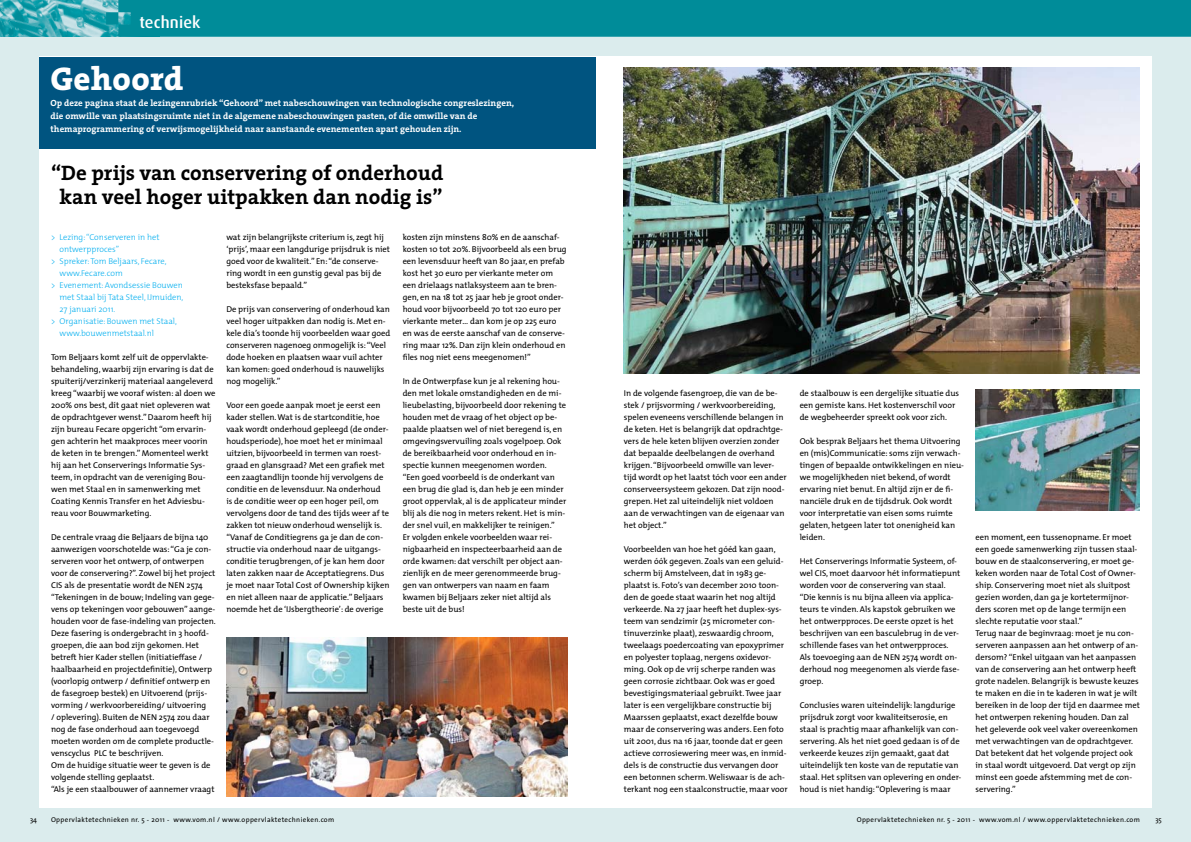
<style>
.page{position:relative;width:1191px;height:842px;background:#dbeced}
.page>*{position:absolute;margin:0;border:0;box-sizing:border-box;transform-origin:0 0}
.t1{font:800 33px "The Serif";letter-spacing:.01em;color:#fff}
.t2{font:700 21px/24px "The Serif";color:#000;text-align:center}
.t3{font:500 16.2px "Dax";letter-spacing:.01em;color:#fff}
.t4{font:700 9px/13px "The Serif";color:#fff}
.t5{font:8.5px/12px "The Mix";color:#000}
.t6{font:300 8.5px "The Mix";color:#00aeef}
.t7{font:7px "The Sans";letter-spacing:.05em;color:#000}
</style>
<div class="page">
<div style="left:39px;top:57px;width:1112px;height:751px;background:#fff"></div>
<div style="left:39px;top:57px;width:556px;height:91px;background:#005480"></div>
<img style="left:0;top:0;width:106px;height:37px">
<div style="left:106px;top:0;width:1085px;height:37px;background:#008c99"></div>
<img style="left:227px;top:637px;width:340px;height:160px">
<img style="left:624px;top:67px;width:516px;height:306px">
<img style="left:975px;top:389px;width:165px;height:121px">
<h3 class="t3" style="left:139px;top:14px;width:63px">techniek</h3>
<h1 class="t1" style="left:51px;top:51px;width:134px">Gehoord</h1>
<p class="t4" style="left:51px;top:96px;width:465px">Op deze pagina staat de lezingenrubriek “Gehoord” met nabeschouwingen van technologische congreslezingen, die omwille van plaatsingsruimte niet in de algemene nabeschouwingen pasten, of die omwille van de themaprogrammering of verwijsmogelijkheid naar aanstaande evenementen apart gehouden zijn.</p>
<h2 class="t2" style="left:51px;top:160px;width:394px">“De prijs van conservering of onderhoud kan veel hoger uitpakken dan nodig is”</h2>
<p class="t6" style="left:51px;top:230px;width:110px">&gt; Lezing: “Conserveren in het</p>
<p class="t6" style="left:60px;top:242px;width:61px">ontwerpproces”</p>
<p class="t6" style="left:51px;top:254px;width:117px">&gt; Spreker: Tom Beljaars, Fecare,</p>
<p class="t6" style="left:60px;top:266px;width:65px">www.Fecare.com</p>
<p class="t6" style="left:51px;top:278px;width:133px">&gt; Evenement: Avondsessie Bouwen</p>
<p class="t6" style="left:60px;top:290px;width:125px">met Staal bij Tata Steel, IJmuiden,</p>
<p class="t6" style="left:60px;top:302px;width:57px">27 januari 2011.</p>
<p class="t6" style="left:51px;top:314px;width:127px">&gt; Organisatie: Bouwen met Staal,</p>
<p class="t6" style="left:60px;top:326px;width:96px">www.bouwenmetstaal.nl</p>
<p class="t5" style="left:51px;top:351px;width:166px">Tom Beljaars komt zelf uit de oppervlakte&shy;behandeling, waarbij zijn ervaring is dat de spuiterij/verzinkerij materiaal aangeleverd kreeg “waarbij we vooraf wisten: al doen we 200% ons best, dít gaat niet opleveren wat de opdrachtgever wenst.” Daarom heeft hij zijn bureau Fecare opgericht “om ervarin&shy;gen achterin het maakproces meer voorin de keten in te brengen.” Momenteel werkt hij aan het Conserverings Informatie Sys&shy;teem, in opdracht van de vereniging Bou&shy;wen met Staal en in samenwerking met Coating Kennis Transfer en het Adviesbu&shy;reau voor Bouwmarketing.</p>
<p class="t5" style="left:51px;top:531px;width:166px">De centrale vraag die Beljaars de bijna 140 aanwezigen voorschotelde was: “Ga je con&shy;serveren voor het ontwerp, of ontwerpen voor de conservering?”. Zowel bij het project CIS als de presentatie wordt de NEN 2574 “Tekeningen in de bouw; Indeling van gege&shy;vens op tekeningen voor gebouwen” aange&shy;houden voor de fase-indeling van projecten.<br>Deze fasering is ondergebracht in 3 hoofd&shy;groepen, die aan bod zijn gekomen. Het betreft hier Kader stellen (initiatieffase / haalbaarheid en projectdefinitie), Ontwerp (voorlopig ontwerp / definitief ontwerp en de fasegroep bestek) en Uitvoerend (prijs&shy;vorming / werkvoorbereiding/ uitvoering<br>/ oplevering). Buiten de NEN 2574 zou daar nog de fase onderhoud aan toegevoegd moeten worden om de complete productle&shy;venscyclus PLC te beschrijven.<br>Om de huidige situatie weer te geven is de volgende stelling geplaatst.<br>“Als je een staalbouwer of aannemer vraagt</p>
<p class="t5" style="left:226px;top:231px;width:165px">wat zijn belangrijkste criterium is, zegt hij ‘prijs’, maar een langdurige prijsdruk is niet goed voor de kwaliteit.” En: “de conserve&shy;ring wordt in een gunstig geval pas bij de besteksfase bepaald.”</p>
<p class="t5" style="left:226px;top:303px;width:166px">De prijs van conservering of onderhoud kan veel hoger uitpakken dan nodig is. Met en&shy;kele dia’s toonde hij voorbeelden waar goed conserveren nagenoeg onmogelijk is: “Veel dode hoeken en plaatsen waar vuil achter kan komen: goed onderhoud is nauwelijks nog mogelijk.”</p>
<p class="t5" style="left:226px;top:399px;width:165px">Voor een goede aanpak moet je eerst een kader stellen. Wat is de startconditie, hoe vaak wordt onderhoud gepleegd (de onder&shy;houdsperiode), hoe moet het er minimaal uitzien, bijvoorbeeld in termen van roest&shy;graad en glansgraad? Met een grafiek met een zaagtandlijn toonde hij vervolgens de conditie en de levensduur. Na onderhoud<br>is de conditie weer op een hoger peil, om vervolgens door de tand des tijds weer af te zakken tot nieuw onderhoud wenselijk is. “Vanaf de Conditiegrens ga je dan de con&shy;structie via onderhoud naar de uitgangs&shy;conditie terugbrengen, of je kan hem door laten zakken naar de Acceptatiegrens. Dus je moet naar Total Cost of Ownership kijken en niet alleen naar de applicatie.” Beljaars noemde het de ‘IJsbergtheorie’: de overige</p>
<p class="t5" style="left:403px;top:231px;width:165px">kosten zijn minstens 80% en de aanschaf&shy;kosten 10 tot 20%. Bijvoorbeeld als een brug een levensduur heeft van 80 jaar, en prefab kost het 30 euro per vierkante meter om een drielaags natlaksysteem aan te bren&shy;gen, en na 18 tot 25 jaar heb je groot onder&shy;houd voor bijvoorbeeld 70 tot 120 euro per vierkante meter… dan kom je op 225 euro en was de eerste aanschaf van de conserve&shy;ring maar 12%. Dan zijn klein onderhoud en files nog niet eens meegenomen!”</p>
<p class="t5" style="left:403px;top:375px;width:165px">In de Ontwerpfase kun je al rekening hou&shy;den met lokale omstandigheden en de mi&shy;lieubelasting, bijvoorbeeld door rekening te houden met de vraag of het object op be&shy;paalde plaatsen wel of niet beregend is, en omgevingsvervuiling zoals vogelpoep. Ook de bereikbaarheid voor onderhoud en in&shy;spectie kunnen meegenomen worden.<br>“Een goed voorbeeld is de onderkant van een brug die glad is, dan heb je een minder groot oppervlak, al is de applicateur minder blij als die nog in meters rekent. Het is min&shy;der snel vuil, en makkelijker te reinigen.”<br>Er volgden enkele voorbeelden waar rei&shy;nigbaarheid en inspecteerbaarheid aan de orde kwamen: dat verschilt per object aan&shy;zienlijk en de meer gerenommeerde brug&shy;gen van ontwerpers van naam en faam kwamen bij Beljaars zeker niet altijd als beste uit de bus!</p>
<p class="t5" style="left:624px;top:387px;width:164px">In de volgende fasengroep, die van de be&shy;stek / prijsvorming / werkvoorbereiding, spelen eveneens verschillende belangen in de keten. Het is belangrijk dat opdrachtge&shy;vers de hele keten blijven overzien zonder dat bepaalde deelbelangen de overhand krijgen. “Bijvoorbeeld omwille van lever&shy;tijd wordt op het laatst tóch voor een ander conserveersysteem gekozen. Dat zijn nood&shy;grepen. Het zal uiteindelijk niet voldoen aan de verwachtingen van de eigenaar van het object.”</p>
<p class="t5" style="left:624px;top:543px;width:165px">Voorbeelden van hoe het góéd kan gaan, werden óók gegeven. Zoals van een geluid&shy;scherm bij Amstelveen, dat in 1983 ge&shy;plaatst is. Foto’s van december 2010 toon&shy;den de goede staat waarin het nog altijd verkeerde. Na 27 jaar heeft het duplex-sys&shy;teem van sendzimir (25 micrometer con&shy;tinuverzinke plaat), zeswaardig chroom, tweelaags poedercoating van epoxyprimer en polyester toplaag, nergens oxidevor&shy;ming. Ook op de vrij scherpe randen was geen corrosie zichtbaar. Ook was er goed bevestigingsmateriaal gebruikt. Twee jaar later is een vergelijkbare constructie bij Maarssen geplaatst, exact dezelfde bouw maar de conservering was anders. Een foto uit 2001, dus na 16 jaar, toonde dat er geen actieve corrosiewering meer was, en inmid&shy;dels is de constructie dus vervangen door een betonnen scherm. Weliswaar is de ach&shy;terkant nog een staalconstructie, maar voor</p>
<p class="t5" style="left:799px;top:387px;width:161px">de staalbouw is een dergelijke situatie dus een gemiste kans. Het kostenverschil voor de wegbeheerder spreekt ook voor zich.</p>
<p class="t5" style="left:799px;top:435px;width:166px">Ook besprak Beljaars het thema Uitvoering en (mis)Communicatie: soms zijn verwach&shy;tingen of bepaalde ontwikkelingen en nieu&shy;we mogelijkheden niet bekend, of wordt ervaring niet benut. En altijd zijn er de fi&shy;nanciële druk en de tijdsdruk. Ook wordt voor interpretatie van eisen soms ruimte gelaten, hetgeen later tot onenigheid kan leiden.</p>
<p class="t5" style="left:799px;top:555px;width:162px">Het Conserverings Informatie Systeem, of&shy;wel CIS, moet daarvoor hét informatiepunt worden voor de conservering van staal. “Die kennis is nu bijna alleen via applica&shy;teurs te vinden. Als kapstok gebruiken we het ontwerpproces. De eerste opzet is het beschrijven van een basculebrug in de ver&shy;schillende fases van het ontwerpproces.<br>Als toevoeging aan de NEN 2574 wordt on&shy;derhoud nog meegenomen als vierde fase&shy;groep.</p>
<p class="t5" style="left:799px;top:699px;width:163px">Conclusies waren uiteindelijk: langdurige prijsdruk zorgt voor kwaliteitserosie, en staal is prachtig maar afhankelijk van con&shy;servering. Als het niet goed gedaan is of de verkeerde keuzes zijn gemaakt, gaat dat uiteindelijk ten koste van de reputatie van staal. Het splitsen van oplevering en onder&shy;houd is niet handig: “Oplevering is maar</p>
<p class="t5" style="left:975px;top:531px;width:166px">een moment, een tussenopname. Er moet een goede samenwerking zijn tussen staal&shy;bouw en de staalconservering, er moet ge&shy;keken worden naar de Total Cost of Owner&shy;ship. Conservering moet niet als sluitpost gezien worden, dan ga je kortetermijnor&shy;ders scoren met op de lange termijn een slechte reputatie voor staal.”<br>Terug naar de beginvraag: moet je nu con&shy;serveren aanpassen aan het ontwerp of an&shy;dersom? “Enkel uitgaan van het aanpassen van de conservering aan het ontwerp heeft grote nadelen. Belangrijk is bewuste keuzes te maken en die in te kaderen in wat je wilt bereiken in de loop der tijd en daarmee met het ontwerpen rekening houden. Dan zal het geleverde ook veel vaker overeenkomen met verwachtingen van de opdrachtgever.<br>Dat betekent dat het volgende project ook in staal wordt uitgevoerd. Dat vergt op zijn minst een goede afstemming met de con&shy;servering.”</p>
<p class="t7" style="left:30px;top:813px;width:9px">34</p>
<p class="t7" style="left:51px;top:813px;width:285px">Oppervlaktetechnieken nr. 5 - 2011 - www.vom.nl / www.oppervlaktetechnieken.com</p>
<p class="t7" style="left:856px;top:813px;width:285px">Oppervlaktetechnieken nr. 5 - 2011 - www.vom.nl / www.oppervlaktetechnieken.com</p>
<p class="t7" style="left:1155px;top:813px;width:8px">35</p>
</div>
